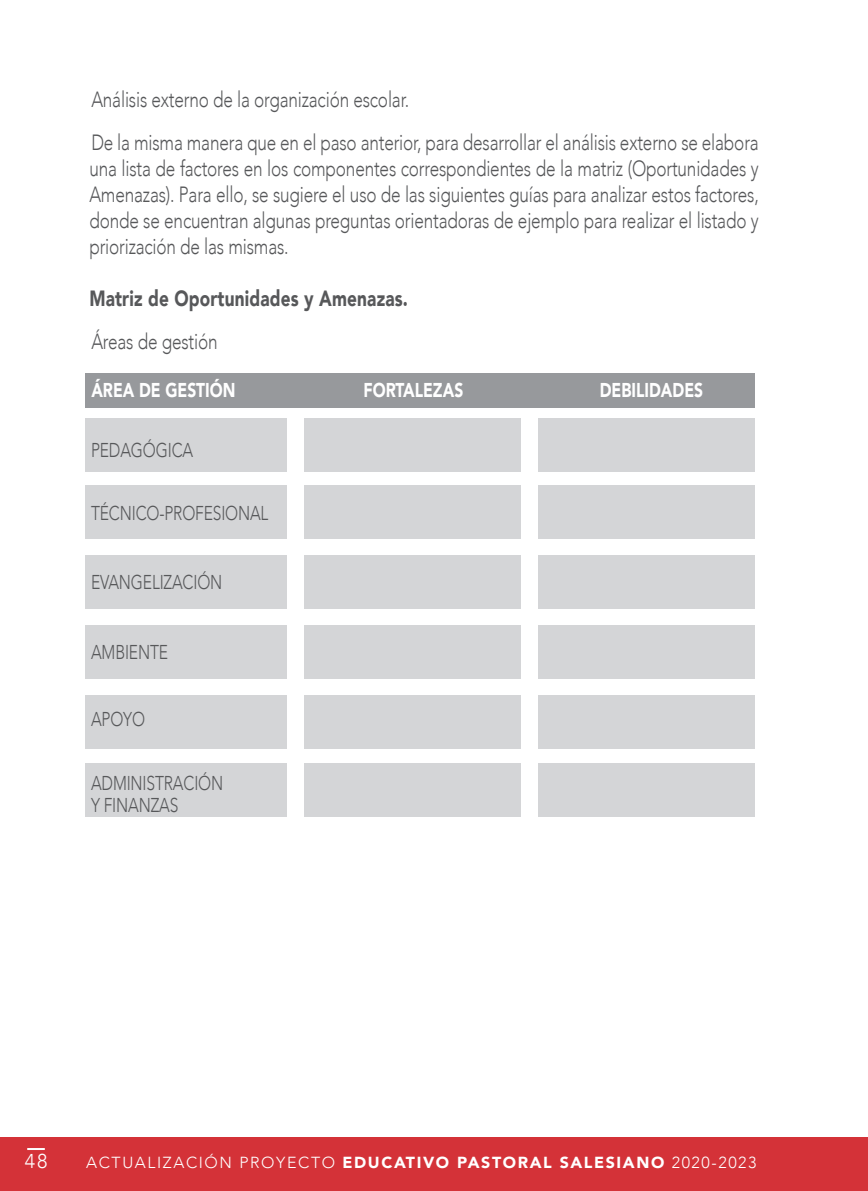
<style>
.page{position:relative;width:868px;height:1191px;background:#fff}
.page>*{position:absolute;margin:0;border:0;box-sizing:border-box;transform-origin:0 0}
.t1{font:300 22px/26px "Avenir";letter-spacing:-.01em;color:#57585a;text-align:justify;scale:.78 1}
.t2{font:900 22px "Avenir";letter-spacing:.01em;color:#57585a;scale:.78 1}
.t3{font:300 20px/22px "Avenir";letter-spacing:-.01em;color:#57585a;scale:.78 1}
.t4{font:900 20px "Avenir";color:#fff;scale:.78 1}
.t5{font:300 20px "Avenir";color:#fff}
.t6{font:300 16px "Avenir";letter-spacing:.1em;color:#fff}
.s1{font-weight:900}
</style>
<div class="page">
<div style="left:0;top:1137px;width:867px;height:54px;background:#d43238"></div>
<svg style="left:27px;top:1148px;width:18px;height:2px"></svg>
<div style="left:85px;top:373px;width:669px;height:35px;background:#97999c"></div>
<div style="left:304px;top:418px;width:216px;height:54px;background:#d4d5d7"></div>
<div style="left:304px;top:485px;width:216px;height:54px;background:#d4d5d7"></div>
<div style="left:304px;top:555px;width:216px;height:54px;background:#d4d5d7"></div>
<div style="left:304px;top:625px;width:216px;height:54px;background:#d4d5d7"></div>
<div style="left:304px;top:695px;width:216px;height:53px;background:#d4d5d7"></div>
<div style="left:304px;top:763px;width:216px;height:54px;background:#d4d5d7"></div>
<div style="left:538px;top:418px;width:216px;height:54px;background:#d4d5d7"></div>
<div style="left:538px;top:485px;width:216px;height:54px;background:#d4d5d7"></div>
<div style="left:538px;top:555px;width:216px;height:54px;background:#d4d5d7"></div>
<div style="left:538px;top:625px;width:216px;height:54px;background:#d4d5d7"></div>
<div style="left:538px;top:695px;width:216px;height:53px;background:#d4d5d7"></div>
<div style="left:538px;top:763px;width:216px;height:54px;background:#d4d5d7"></div>
<div style="left:85px;top:418px;width:201px;height:54px;background:#d4d5d7"></div>
<div style="left:85px;top:485px;width:201px;height:54px;background:#d4d5d7"></div>
<div style="left:85px;top:555px;width:201px;height:54px;background:#d4d5d7"></div>
<div style="left:85px;top:625px;width:201px;height:54px;background:#d4d5d7"></div>
<div style="left:85px;top:695px;width:201px;height:53px;background:#d4d5d7"></div>
<div style="left:85px;top:763px;width:201px;height:54px;background:#d4d5d7"></div>
<p class="t1" style="left:91px;top:86px;width:409px">Análisis externo de la organización escolar.</p>
<p class="t1" style="left:89px;top:130px;width:859px">De la misma manera que en el paso anterior, para desarrollar el análisis externo se elabora una lista de factores en los componentes correspondientes de la matriz (Oportunidades y Amenazas). Para ello, se sugiere el uso de las siguientes guías para analizar estos factores, donde se encuentran algunas preguntas orientadoras de ejemplo para realizar el listado y priorización de las mismas.</p>
<p class="t2" style="left:89px;top:280px;width:410px">Matriz de Oportunidades y Amenazas.</p>
<p class="t1" style="left:91px;top:329px;width:163px">Áreas de gestión</p>
<p class="t4" style="left:91px;top:373px;width:186px">ÁREA DE GESTIÓN</p>
<p class="t4" style="left:363px;top:373px;width:129px">FORTALEZAS</p>
<p class="t4" style="left:599px;top:373px;width:134px">DEBILIDADES</p>
<p class="t3" style="left:91px;top:439px;width:132px">PEDAGÓGICA</p>
<p class="t3" style="left:91px;top:502px;width:229px">TÉCNICO-PROFESIONAL</p>
<p class="t3" style="left:91px;top:571px;width:170px">EVANGELIZACIÓN</p>
<p class="t3" style="left:91px;top:641px;width:100px">AMBIENTE</p>
<p class="t3" style="left:91px;top:708px;width:71px">APOYO</p>
<p class="t3" style="left:91px;top:772px;width:171px">ADMINISTRACIÓN<br>Y FINANZAS</p>
<p class="t5" style="left:25px;top:1149px;width:24px">48</p>
<p class="t6" style="left:86px;top:1153px;width:671px">ACTUALIZACIÓN PROYECTO <span class="s1">EDUCATIVO PASTORAL SALESIANO</span> 2020-2023</p>
</div>
